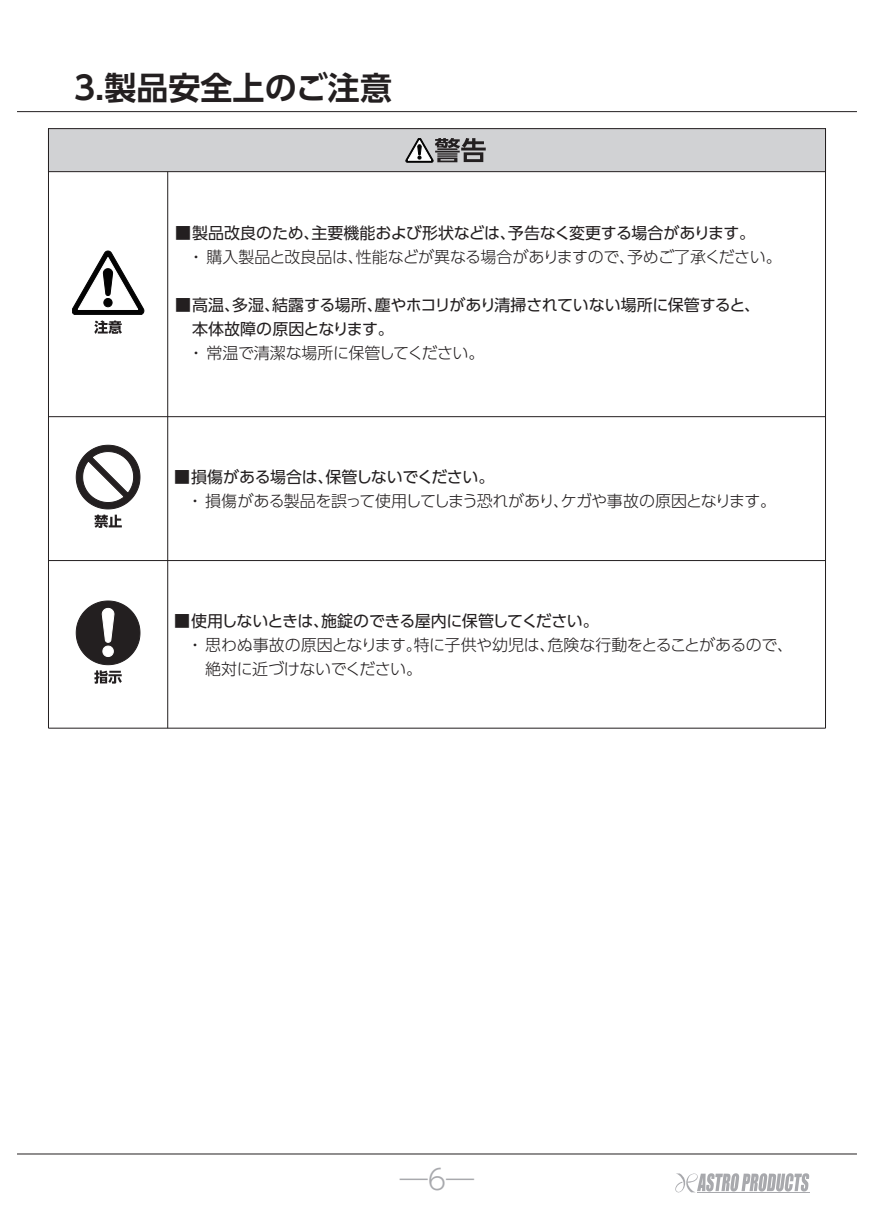
<style>
.page{position:relative;width:874px;height:1225px;background:#fff}
.page>*{position:absolute;margin:0;border:0;box-sizing:border-box;transform-origin:0 0}
.t1{font:700 32px "UD Shin Go Pr 6 De";color:#231f20}
.t2{font:300 28px "UD Shin Go Pr 6";color:#a8a9ad}
.t3{font:300 16px/24px "UD Shin Go Pr 6";letter-spacing:-.03em;color:#231f20}
.t4{font:16px/24px "UD Shin Go Pr 6";letter-spacing:-.02em;color:#231f20}
.t5{font:16px "UD Shin Go Pr 6";letter-spacing:-.04em;color:#231f20}
</style>
<div class="page">
<hr style="left:48px;top:129px;width:1px;height:599px;background:#231f20">
<hr style="left:167px;top:129px;width:1px;height:599px;background:#231f20">
<hr style="left:824px;top:129px;width:1px;height:599px;background:#231f20">
<hr style="left:48px;top:560px;width:777px;height:1px;background:#231f20">
<hr style="left:48px;top:416px;width:777px;height:1px;background:#231f20">
<hr style="left:48px;top:727px;width:777px;height:1px;background:#231f20">
<svg style="left:76px;top:601px;width:64px;height:82px"></svg>
<svg style="left:72px;top:251px;width:72px;height:83px"></svg>
<svg style="left:76px;top:445px;width:64px;height:83px"></svg>
<svg style="left:675px;top:1173px;width:133px;height:20px"></svg>
<hr style="left:696px;top:1192px;width:113px;height:1px;background:#a8a9ad">
<hr style="left:17px;top:1153px;width:839px;height:1px;background:#231f20">
<div style="left:48px;top:128px;width:777px;height:44px;background:#d1d2d4;border:1px solid #231f20"></div>
<svg style="left:405px;top:138px;width:80px;height:24px"></svg>
<hr style="left:17px;top:111px;width:839px;height:1px;background:#231f20">
<h1 class="t1" style="left:74px;top:61px;width:319px">3.製品安全上のご注意</h1>
<p class="t4" style="left:175px;top:220px;width:581px">■ 製品改良のため、主要機能および形状などは、予告なく変更する場合があります。</p>
<p class="t3" style="left:188px;top:244px;width:594px">・ 購入製品と改良品は、性能などが異なる場合がありますので、予めご了承ください。</p>
<p class="t4" style="left:192px;top:292px;width:569px;text-indent:-17px">■ 高温、多湿、結露する場所、塵やホコリがあり清掃されていない場所に保管すると、本体故障の原因となります。</p>
<p class="t3" style="left:188px;top:340px;width:298px">・ 常温で清潔な場所に保管してください。</p>
<p class="t4" style="left:174px;top:464px;width:322px">■ 損傷がある場合は、保管しないでください。</p>
<p class="t3" style="left:187px;top:488px;width:590px">・ 損傷がある製品を誤って使用してしまう恐れがあり、ケガや事故の原因となります。</p>
<p class="t5" style="left:174px;top:607px;width:426px">■ 使用しないときは、施錠のできる屋内に保管してください。</p>
<p class="t3" style="left:205px;top:632px;width:589px;text-indent:-18px">・ 思わぬ事故の原因となります。特に子供や幼児は、危険な行動をとることがあるので、絶対に近づけないでください。</p>
<h2 class="t2" style="left:399px;top:1156px;width:76px">―6―</h2>
</div>
